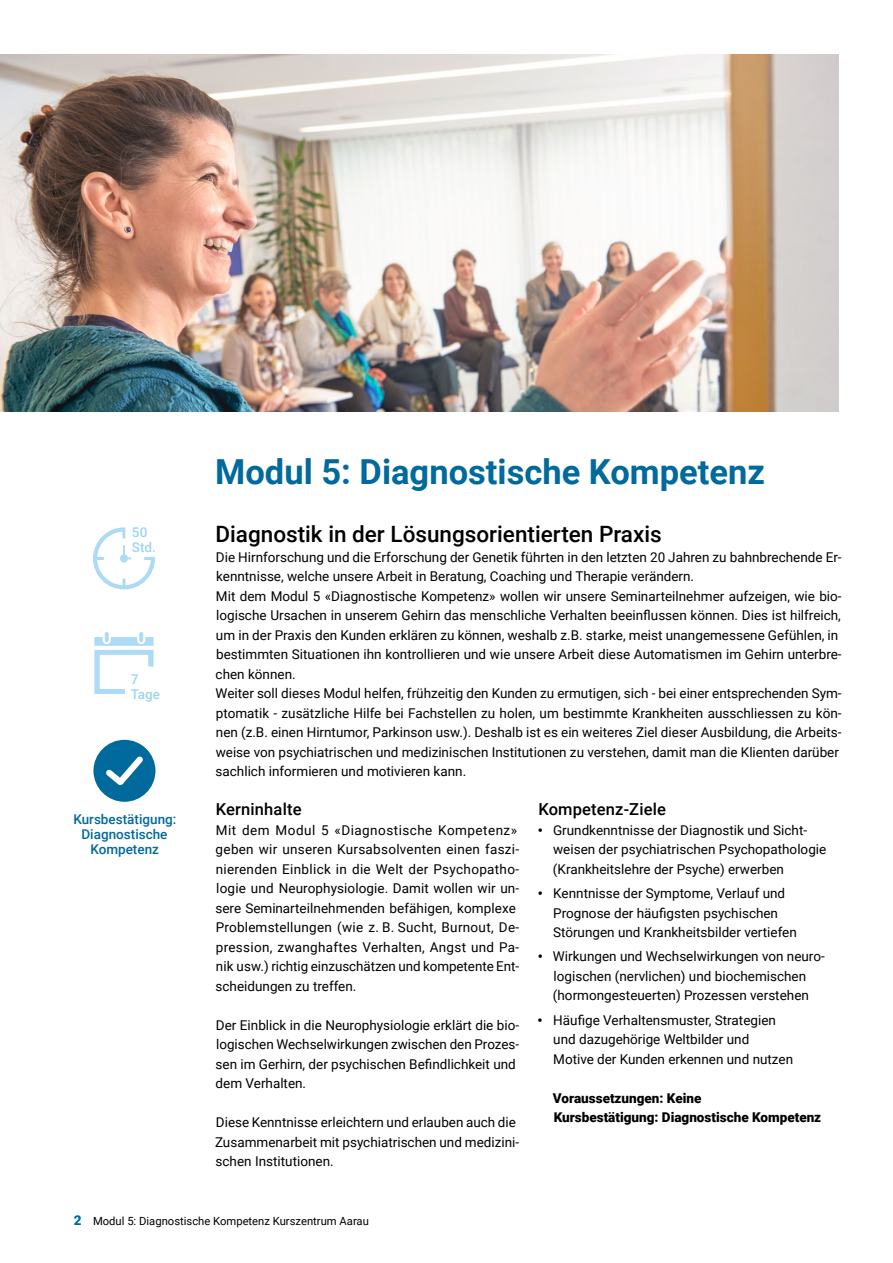
<style>
.page{position:relative;width:893px;height:1263px;background:#fff}
.page>*{position:absolute;margin:0;border:0;box-sizing:border-box;transform-origin:0 0}
.t1{font:700 34.5px "Roboto";color:#006a9c}
.t2{font:500 22.5px "Roboto";color:#000}
.t3{font:500 16.5px "Roboto";letter-spacing:.01em;color:#000}
.t4{font:13.5px/19.5px "Roboto";color:#000}
.t5{font:900 13.5px/19.5px "Roboto";color:#000}
.t6{font:500 13.5px/15px "Roboto";color:#006a9c;text-align:center}
.t7{font:500 13.5px/15px "Roboto";color:#9dd5f3}
.t8{font:11.25px "Roboto";color:#000}
.s1{font-weight:900}
.s2{font-weight:900;font-size:13.5px;color:#006a9c}
</style>
<div class="page">
<img style="left:0;top:54px;width:839px;height:357px">
<svg style="left:93px;top:527px;width:62px;height:62px"></svg>
<svg style="left:139px;top:632px;width:4px;height:10px"></svg>
<svg style="left:105px;top:632px;width:4px;height:10px"></svg>
<svg style="left:94px;top:637px;width:60px;height:57px"></svg>
<svg style="left:93px;top:740px;width:62px;height:62px"></svg>
<p class="t7" style="left:132px;top:524px;width:26px">50<br>Std.</p>
<p class="t7" style="left:131px;top:671px;width:31px">7<br>Tage</p>
<p class="t6" style="left:73px;top:811px;width:105px">Kursbestätigung:<br>Diagnostische<br>Kompetenz</p>
<h1 class="t1" style="left:215px;top:447px;width:551px">Modul 5: Diagnostische Kompetenz</h1>
<h2 class="t2" style="left:215px;top:518px;width:448px">Diagnostik in der Lösungsorientierten Praxis</h2>
<p class="t4" style="left:216px;top:546px;width:628px">Die Hirnforschung und die Erforschung der Genetik führten in den letzten 20 Jahren zu bahnbrechende Er&shy;kenntnisse, welche unsere Arbeit in Beratung, Coaching und Therapie verändern.<br>Mit dem Modul 5 «Diagnostische Kompetenz» wollen wir unsere Seminarteilnehmer aufzeigen, wie bio&shy;logische Ursachen in unserem Gehirn das menschliche Verhalten beeinflussen können. Dies ist hilfreich, um in der Praxis den Kunden erklären zu können, weshalb z.B. starke, meist unangemessene Gefühlen, in bestimmten Situationen ihn kontrollieren und wie unsere Arbeit diese Automatismen im Gehirn unterbre&shy;chen können.<br>Weiter soll dieses Modul helfen, frühzeitig den Kunden zu ermutigen, sich - bei einer entsprechenden Sym&shy;ptomatik - zusätzliche Hilfe bei Fachstellen zu holen, um bestimmte Krankheiten ausschliessen zu kön&shy;nen (z.B. einen Hirntumor, Parkinson usw.). Deshalb ist es ein weiteres Ziel dieser Ausbildung, die Arbeits&shy;weise von psychiatrischen und medizinischen Institutionen zu verstehen, damit man die Klienten darüber sachlich informieren und motivieren kann.</p>
<p class="t3" style="left:216px;top:798px;width:87px">Kerninhalte</p>
<p class="t4" style="left:216px;top:819px;width:305px">Mit dem Modul 5 «Diagnostische Kompetenz» geben wir unseren Kursabsolventen einen faszi&shy;nierenden Einblick in die Welt der Psychopatho&shy;logie und Neurophysiologie. Damit wollen wir un&shy;sere Seminarteilnehmenden befähigen, komplexe Problemstellungen (wie z. B. Sucht, Burnout, De&shy;pression, zwanghaftes Verhalten, Angst und Pa&shy;nik usw.) richtig einzuschätzen und kompetente Ent&shy;scheidungen zu treffen.</p>
<p class="t4" style="left:216px;top:1014px;width:305px">Der Einblick in die Neurophysiologie erklärt die bio&shy;logischen Wechselwirkungen zwischen den Prozes&shy;sen im Gerhirn, der psychischen Befindlichkeit und dem Verhalten.</p>
<p class="t4" style="left:215px;top:1112px;width:306px">Diese Kenntnisse erleichtern und erlauben auch die<br>Zusammenarbeit mit psychiatrischen und medizini&shy;schen Institutionen.</p>
<p class="t3" style="left:538px;top:798px;width:129px">Kompetenz-Ziele</p>
<p class="t4" style="left:553px;top:819px;width:275px;text-indent:-15px"><span class="s1">•</span> Grundkenntnisse der Diagnostik und Sicht&shy;weisen der psychiatrischen Psychopathologie (Krankheitslehre der Psyche) erwerben</p>
<p class="t4" style="left:553px;top:883px;width:245px;text-indent:-15px"><span class="s1">•</span> Kenntnisse der Symptome, Verlauf und<br>Prognose der häufigsten psychischen<br>Störungen und Krankheitsbilder vertiefen</p>
<p class="t4" style="left:538px;top:946px;width:288px;text-align:center"><span class="s1">•</span> Wirkungen und Wechselwirkungen von neuro&shy;logischen (nervlichen) und biochemischen (hormongesteuerten) Prozessen verstehen</p>
<p class="t4" style="left:553px;top:1010px;width:241px;text-indent:-16px"><span class="s1">•</span> Häufige Verhaltensmuster, Strategien und dazugehörige Weltbilder und<br>Motive der Kunden erkennen und nutzen</p>
<p class="t5" style="left:553px;top:1088px;width:270px">Voraussetzungen: Keine<br>Kursbestätigung: Diagnostische Kompetenz</p>
<p class="t8" style="left:74px;top:1213px;width:297px"><span class="s2">2</span> Modul 5: Diagnostische Kompetenz Kurszentrum Aarau</p>
</div>
